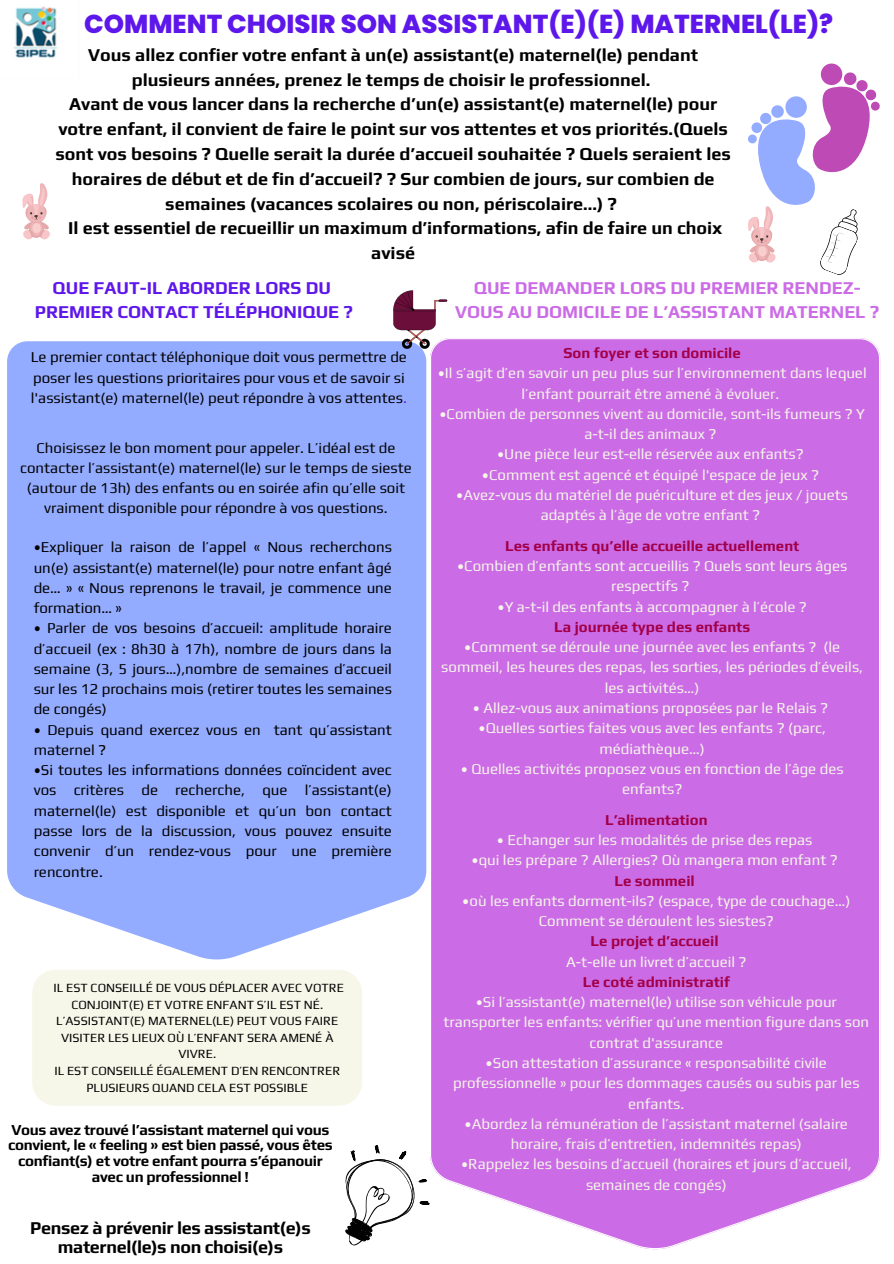
<style>
.page{position:relative;width:894px;height:1264px;background:#fff}
.page>*{position:absolute;margin:0;border:0;box-sizing:border-box;transform-origin:0 0}
.t1{font:800 25.95px "Poppins";color:#5e17eb}
.t2{font:700 18px/24.8px "Play";color:#000;text-align:center}
.t3{font:700 18px/24.8px "Play";color:#cb6ce6;text-align:center}
.t4{font:700 18px/18.6px "Play";letter-spacing:-.02em;color:#000;text-align:center}
.t5{font:700 18px/24.8px "Play";color:#5e17eb;text-align:center}
.t6{font:700 15.15px/15.6px "Play";letter-spacing:-.02em;color:#000;text-align:center}
.t7{font:15px/20.2px "Play";color:#f6f6e9;text-align:center}
.t8{font:15px/20.2px "Play";color:#000;text-align:justify}
.t9{font:15px/20.2px "Play";color:#020203;text-align:center}
.t10{font:700 15px "Play";color:#a20048}
.t11{font:12.45px/16.6px "Play";color:#000;text-align:center}
.s1{color:#5e17eb}
.s2{font-weight:700;color:#a20048}
</style>
<div class="page">
<div style="left:7px;top:341px;width:419px;height:619px;background:#94acff"></div>
<div style="left:430px;top:338px;width:449px;height:912px;background:#cb6ce6"></div>
<svg style="left:393px;top:290px;width:54px;height:59px"></svg>
<svg style="left:22px;top:183px;width:28px;height:57px"></svg>
<svg style="left:345px;top:1145px;width:85px;height:101px"></svg>
<img style="left:13px;top:6px;width:45px;height:52px">
<div style="left:32px;top:970px;width:330px;height:135px;background:#f6f6e9"></div>
<svg style="left:748px;top:64px;width:131px;height:211px"></svg>
<h1 class="t1" style="left:84px;top:6px;width:750px">COMMENT CHOISIR SON ASSISTANT(E)(E) MATERNEL(LE)?</h1>
<p class="t2" style="left:55px;top:42px;width:677px">Vous allez confier votre enfant à un(e) assistant(e) maternel(le) pendant plusieurs années, prenez le temps de choisir le professionnel.<br>Avant de vous lancer dans la recherche d’un(e) assistant(e) maternel(le) pour votre enfant, il convient de faire le point sur vos attentes et vos priorités.(Quels sont vos besoins ? Quelle serait la durée d’accueil souhaitée ? Quels seraient les horaires de début et de fin d’accueil? ? Sur combien de jours, sur combien de semaines (vacances scolaires ou non, périscolaire...) ?<br>Il est essentiel de recueillir un maximum d’informations, afin de faire un choix avisé</p>
<p class="t5" style="left:35px;top:275px;width:319px">QUE FAUT-IL ABORDER LORS DU<br>PREMIER CONTACT TÉLÉPHONIQUE ?</p>
<p class="t3" style="left:455px;top:275px;width:425px">QUE DEMANDER LORS DU PREMIER RENDEZ-<br>VOUS AU DOMICILE DE L’ASSISTANT MATERNEL ?</p>
<h3 class="t8" style="left:31px;top:347px;width:377px;text-align:left">Le premier contact téléphonique doit vous permettre de poser les questions prioritaires pour vous et de savoir si l'assistant(e) maternel(le) peut répondre à vos attentes<span class="s1">.</span></h3>
<p class="t10" style="left:563px;top:344px;width:179px">Son foyer et son domicile</p>
<p class="t7" style="left:437px;top:363px;width:430px">•Il s’agit d’en savoir un peu plus sur l’environnement dans lequel l’enfant pourrait être amené à évoluer.</p>
<p class="t7" style="left:439px;top:403px;width:427px">•Combien de personnes vivent au domicile, sont-ils fumeurs ? Y a-t-il des animaux ?</p>
<p class="t7" style="left:497px;top:444px;width:308px">•Une pièce leur est-elle réservée aux enfants?</p>
<p class="t7" style="left:481px;top:464px;width:338px">•Comment est agencé et équipé l'espace de jeux ?</p>
<p class="t7" style="left:456px;top:484px;width:393px">•Avez-vous du matériel de puériculture et des jeux / jouets adaptés à l’âge de votre enfant ?</p>
<h2 class="t9" style="left:20px;top:437px;width:393px">Choisissez le bon moment pour appeler. L’idéal est de contacter l’assistant(e) maternel(le) sur le temps de sieste (autour de 13h) des enfants ou en soirée afin qu’elle soit vraiment disponible pour répondre à vos questions.</h2>
<h2 class="t8" style="left:34px;top:537px;width:359px">•Expliquer la raison de l’appel « Nous recherchons un(e) assistant(e) maternel(le) pour notre enfant âgé de… » « Nous reprenons le travail, je commence une formation… »</h2>
<h2 class="t8" style="left:34px;top:618px;width:359px">• Parler de vos besoins d’accueil: amplitude horaire d’accueil (ex : 8h30 à 17h), nombre de jours dans la semaine (3, 5 jours…),nombre de semaines d’accueil sur les 12 prochains mois (retirer toutes les semaines de congés)</h2>
<h2 class="t8" style="left:34px;top:719px;width:359px">• Depuis quand exercez vous en tant qu’assistant maternel ?</h2>
<h2 class="t8" style="left:34px;top:759px;width:359px">•Si toutes les informations données coïncident avec vos critères de recherche, que l’assistant(e) maternel(le) est disponible et qu’un bon contact passe lors de la discussion, vous pouvez ensuite convenir d’un rendez-vous pour une première rencontre.</h2>
<h5 class="t10" style="left:505px;top:537px;width:296px">Les enfants qu’elle accueille actuellement</h5>
<h5 class="t7" style="left:457px;top:555px;width:391px">•Combien d’enfants sont accueillis ? Quels sont leurs âges respectifs ?</h5>
<h5 class="t7" style="left:497px;top:596px;width:311px">•Y a-t-il des enfants à accompagner à l’école ?<br><span class="s2">La journée type des enfants</span></h5>
<h5 class="t7" style="left:441px;top:636px;width:423px">•Comment se déroule une journée avec les enfants ? (le sommeil, les heures des repas, les sorties, les périodes d’éveils, les activités…)</h5>
<h5 class="t7" style="left:472px;top:697px;width:357px">• Allez-vous aux animations proposées par le Relais ?</h5>
<h5 class="t7" style="left:478px;top:717px;width:349px">•Quelles sorties faites vous avec les enfants ? (parc, médiathèque…)</h5>
<h5 class="t7" style="left:460px;top:758px;width:384px">• Quelles activités proposez vous en fonction de l’âge des enfants?</h5>
<h5 class="t10" style="left:605px;top:810px;width:104px">L’alimentation</h5>
<h5 class="t7" style="left:496px;top:829px;width:317px">• Echanger sur les modalités de prise des repas</h5>
<h5 class="t7" style="left:471px;top:849px;width:368px">•qui les prépare ? Allergies? Où mangera mon enfant ?<br><span class="s2">Le sommeil</span></h5>
<h5 class="t7" style="left:462px;top:890px;width:389px">•où les enfants dorment-ils? (espace, type de couchage…)<br>Comment se déroulent les siestes?<br><span class="s2">Le projet d’accueil<br></span>A-t-elle un livret d’accueil ?<br><span class="s2">Le coté administratif</span></h5>
<h5 class="t7" style="left:443px;top:991px;width:427px">•Si l’assistant(e) maternel(le) utilise son véhicule pour transporter les enfants: vérifier qu’une mention figure dans son contrat d'assurance</h5>
<h5 class="t7" style="left:453px;top:1052px;width:408px">•Son attestation d’assurance « responsabilité civile professionnelle » pour les dommages causés ou subis par les enfants.</h5>
<h5 class="t7" style="left:464px;top:1113px;width:385px">•Abordez la rémunération de l’assistant maternel (salaire horaire, frais d’entretien, indemnités repas)</h5>
<h5 class="t7" style="left:461px;top:1153px;width:392px">•Rappelez les besoins d’accueil (horaires et jours d’accueil, semaines de congés)</h5>
<h5 class="t11" style="left:54px;top:979px;width:292px">IL EST CONSEILLÉ DE VOUS DÉPLACER AVEC VOTRE CONJOINT(E) ET VOTRE ENFANT S’IL EST NÉ.<br>L’ASSISTANT(E) MATERNEL(LE) PEUT VOUS FAIRE VISITER LES LIEUX OÙ L’ENFANT SERA AMENÉ À VIVRE.</h5>
<h5 class="t11" style="left:54px;top:1062px;width:287px">IL EST CONSEILLÉ ÉGALEMENT D’EN RENCONTRER<br>PLUSIEURS QUAND CELA EST POSSIBLE</h5>
<h5 class="t6" style="left:8px;top:1121px;width:326px">Vous avez trouvé l’assistant maternel qui vous convient, le « feeling » est bien passé, vous êtes confiant(s) et votre enfant pourra s’épanouir avec un professionnel !</h5>
<h5 class="t4" style="left:30px;top:1218px;width:282px">Pensez à prévenir les assistant(e)s maternel(le)s non choisi(e)s</h5>
</div>
